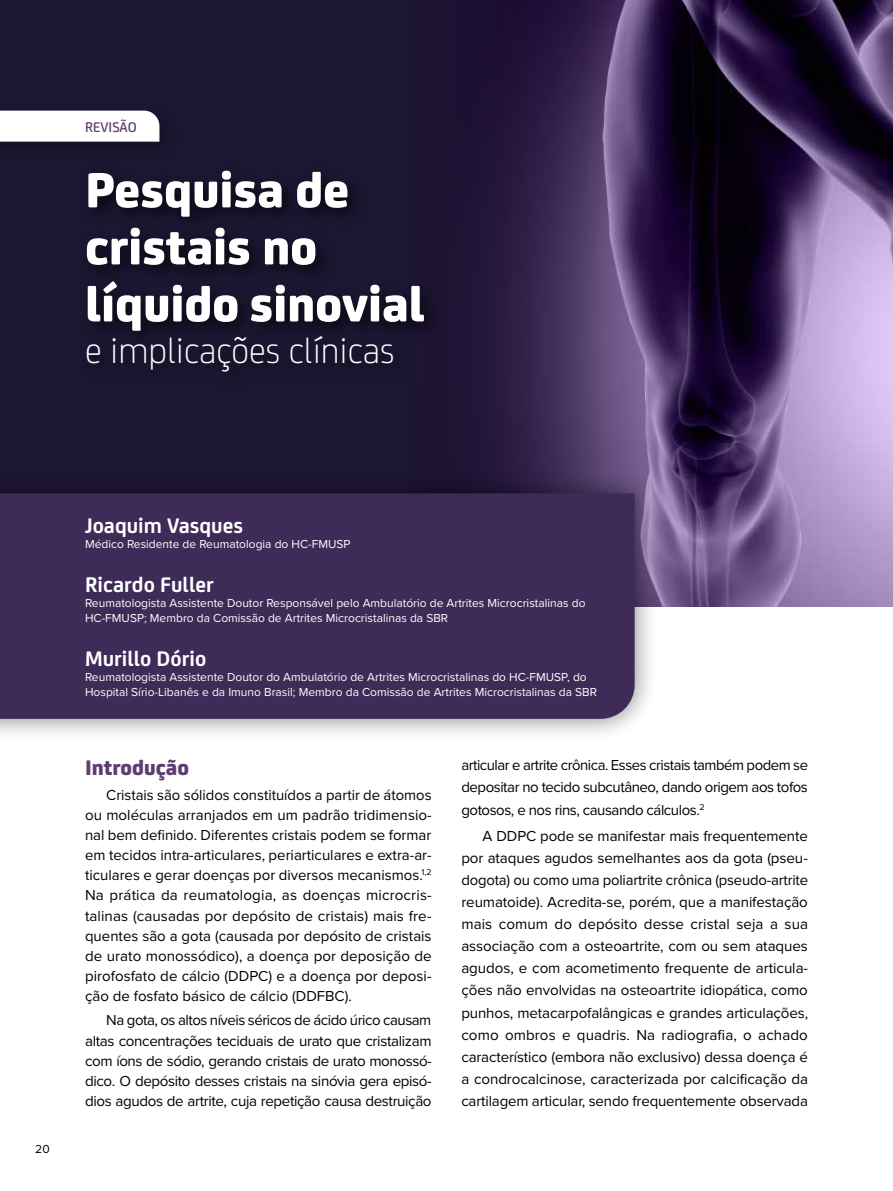
<style>
.page{position:relative;width:893px;height:1191px;background:#fff}
.page>*{position:absolute;margin:0;border:0;box-sizing:border-box;transform-origin:0 0}
.t1{font:800 52.5px/57px "FS Joey";color:#fff}
.t2{font:300 37.5px "FS Joey";color:#fff}
.t3{font:700 22.5px "FS Joey";color:#fff}
.t4{font:800 22.5px "FS Joey";color:#5e3e70}
.t5{font:15px/20.1px "Proxima Nova";letter-spacing:-.015em;color:#000;text-align:justify}
.t6{font:500 15px "FS Joey";color:#5e3e70}
.t7{font:12px/15px "Proxima Nova";color:#fff}
.t8{font:12px "Proxima Nova";color:#000}
</style>
<div class="page">
<div style="left:0;top:0;width:410px;height:470px;background:#1d1632"></div>
<img style="left:410px;top:0;width:483px;height:606px">
<div style="left:0;top:102px;width:180px;height:60px;background:#1b1530"></div>
<div style="left:0;top:111px;width:159px;height:31px;background:#fff"></div>
<div style="left:0;top:470px;width:658px;height:272px;background:#000;opacity:.5"></div>
<div style="left:0;top:493px;width:635px;height:226px;background:#3e2b58"></div>
<div style="left:79px;top:163px;width:365px;height:228px;background:#000;opacity:.7"></div>
<p class="t6" style="left:85px;top:116px;width:53px">REVISÃO</p>
<h1 class="t1" style="left:85px;top:157px;width:341px">Pesquisa de cristais no líquido sinovial</h1>
<h2 class="t2" style="left:85px;top:324px;width:311px">e implicações clínicas</h2>
<p class="t8" style="left:35px;top:1140px;width:16px">20</p>
<h3 class="t3" style="left:85px;top:509px;width:160px">Joaquim Vasques</h3>
<p class="t7" style="left:85px;top:536px;width:267px">Médico Residente de Reumatologia do HC-FMUSP</p>
<h3 class="t3" style="left:85px;top:568px;width:130px">Ricardo Fuller</h3>
<p class="t7" style="left:85px;top:595px;width:502px">Reumatologista Assistente Doutor Responsável pelo Ambulatório de Artrites Microcristalinas do<br>HC-FMUSP; Membro da Comissão de Artrites Microcristalinas da SBR</p>
<h3 class="t3" style="left:85px;top:642px;width:123px">Murillo Dório</h3>
<p class="t7" style="left:85px;top:669px;width:514px">Reumatologista Assistente Doutor do Ambulatório de Artrites Microcristalinas do HC-FMUSP, do<br>Hospital Sírio-Libanês e da Imuno Brasil; Membro da Comissão de Artrites Microcristalinas da SBR</p>
<h3 class="t4" style="left:85px;top:750px;width:105px">Introdução</h3>
<p class="t5" style="left:85px;top:784px;width:348px;text-indent:21px">Cristais são sólidos constituídos a partir de átomos ou moléculas arranjados em um padrão tridimensio&shy;nal bem definido. Diferentes cristais podem se formar em tecidos intra-articulares, periarticulares e extra-ar&shy;ticulares e gerar doenças por diversos mecanismos.<sup>1,2<br></sup>Na prática da reumatologia, as doenças microcris&shy;talinas (causadas por depósito de cristais) mais fre&shy;quentes são a gota (causada por depósito de cristais de urato monossódico), a doença por deposição de pirofosfato de cálcio (DDPC) e a doença por deposi&shy;ção de fosfato básico de cálcio (DDFBC).</p>
<p class="t5" style="left:85px;top:1009px;width:348px;text-indent:21px">Na gota, os altos níveis séricos de ácido úrico causam altas concentrações teciduais de urato que cristalizam com íons de sódio, gerando cristais de urato monossó&shy;dico. O depósito desses cristais na sinóvia gera episó&shy;dios agudos de artrite, cuja repetição causa destruição</p>
<p class="t5" style="left:461px;top:753px;width:348px;line-height:22px">articular e artrite crônica. Esses cristais também podem se depositar no tecido subcutâneo, dando origem aos tofos gotosos, e nos rins, causando cálculos.<sup>2</sup></p>
<p class="t5" style="left:461px;top:824px;width:348px;line-height:22px;text-indent:21px">A DDPC pode se manifestar mais frequentemente por ataques agudos semelhantes aos da gota (pseu&shy;dogota) ou como uma poliartrite crônica (pseudo-artrite reumatoide). Acredita-se, porém, que a manifestação mais comum do depósito desse cristal seja a sua associação com a osteoartrite, com ou sem ataques agudos, e com acometimento frequente de articula&shy;ções não envolvidas na osteoartrite idiopática, como punhos, metacarpofalângicas e grandes articulações, como ombros e quadris. Na radiografia, o achado característico (embora não exclusivo) dessa doença é a condrocalcinose, caracterizada por calcificação da cartilagem articular, sendo frequentemente observada</p>
</div>
